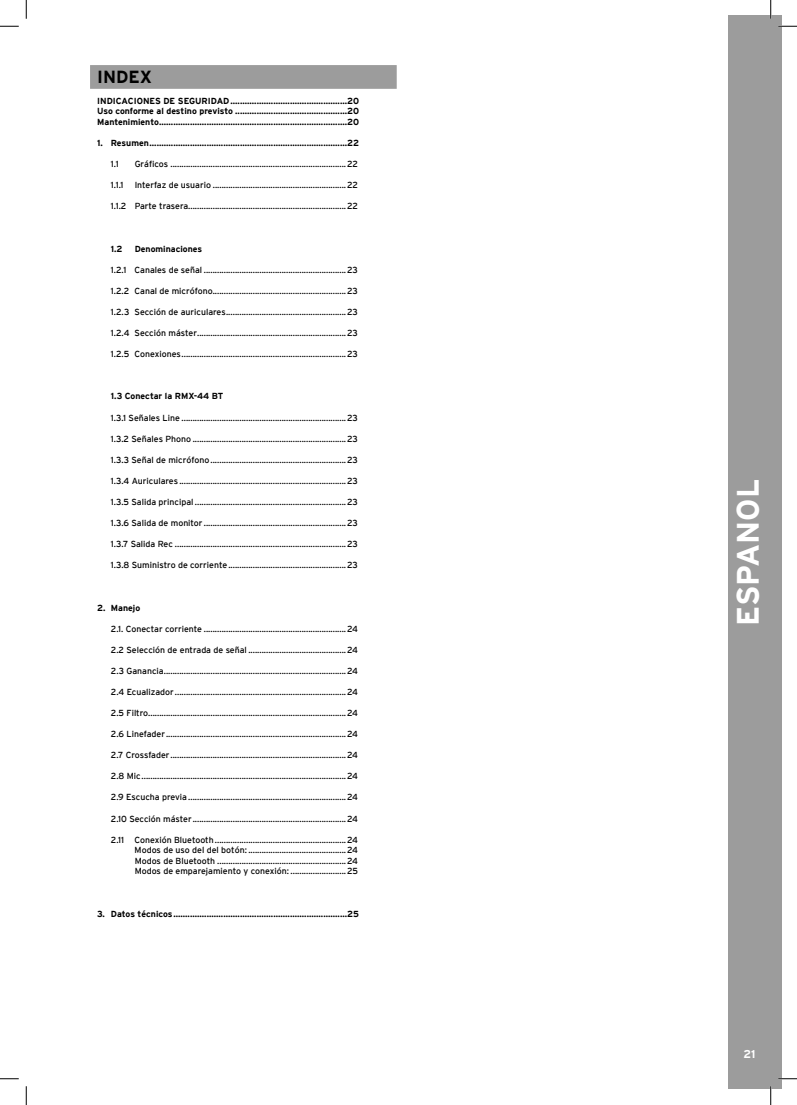
<style>
.page{position:relative;width:797px;height:1105px;background:#fff}
.page>*{position:absolute;margin:0;border:0;box-sizing:border-box;transform-origin:0 0}
.t1{font:700 31px "Interstate";color:#fff}
.t2{font:700 17.5px "Interstate";color:#000}
.t3{font:700 11.25px "Interstate";color:#fff}
.t4{font:8.75px/10.5px "Interstate";color:#000;text-align:justify}
.t5{font:700 8.75px/10.5px "Interstate";color:#000;text-align:justify}
</style>
<div class="page">
<div style="left:728px;top:16px;width:53px;height:1073px;background:#9c9c9c"></div>
<div style="left:90px;top:65px;width:307px;height:24px;background:#9c9c9c"></div>
<svg style="left:0;top:25px;width:19px;height:2px"></svg>
<svg style="left:778px;top:25px;width:19px;height:2px"></svg>
<svg style="left:0;top:1078px;width:19px;height:1px"></svg>
<svg style="left:778px;top:1078px;width:19px;height:1px"></svg>
<svg style="left:25px;top:0;width:2px;height:19px"></svg>
<svg style="left:25px;top:1086px;width:2px;height:19px"></svg>
<svg style="left:770px;top:0;width:1px;height:19px"></svg>
<svg style="left:770px;top:1086px;width:1px;height:19px"></svg>
<h2 class="t2" style="left:97px;top:67px;width:57px">INDEX</h2>
<p class="t5" style="left:97px;top:96px;width:263px">INDICACIONES DE SEGURIDAD.................................................20<br>Uso conforme al destino previsto ...............................................20<br>Mantenimiento...............................................................................20</p>
<p class="t5" style="left:97px;top:138px;width:263px">1. Resumen...................................................................................22</p>
<p class="t4" style="left:111px;top:159px;width:9px">1.1</p>
<p class="t4" style="left:135px;top:159px;width:225px">Gráficos ...............................................................................22</p>
<p class="t4" style="left:111px;top:180px;width:14px">1.1.1</p>
<p class="t4" style="left:135px;top:180px;width:225px">Interfaz de usuario ............................................................22</p>
<p class="t4" style="left:111px;top:201px;width:249px">1.1.2 Parte trasera.......................................................................22</p>
<p class="t5" style="left:111px;top:243px;width:13px">1.2</p>
<p class="t5" style="left:135px;top:243px;width:69px">Denominaciones</p>
<p class="t4" style="left:111px;top:264px;width:248px">1.2.1 Canales de señal ................................................................23</p>
<p class="t4" style="left:111px;top:285px;width:248px">1.2.2 Canal de micrófono............................................................23</p>
<p class="t4" style="left:111px;top:307px;width:248px">1.2.3 Sección de auriculares......................................................23</p>
<p class="t4" style="left:111px;top:328px;width:248px">1.2.4 Sección máster...................................................................23</p>
<p class="t4" style="left:111px;top:349px;width:248px">1.2.5 Conexiones..........................................................................23</p>
<p class="t5" style="left:111px;top:391px;width:114px">1.3 Conectar la RMX-44 BT</p>
<p class="t4" style="left:111px;top:412px;width:248px">1.3.1 Señales Line ..........................................................................23</p>
<p class="t4" style="left:111px;top:433px;width:248px">1.3.2 Señales Phono .....................................................................23</p>
<p class="t4" style="left:111px;top:454px;width:248px">1.3.3 Señal de micrófono.............................................................23</p>
<p class="t4" style="left:111px;top:475px;width:248px">1.3.4 Auriculares ...........................................................................23</p>
<p class="t4" style="left:111px;top:497px;width:248px">1.3.5 Salida principal ....................................................................23</p>
<p class="t4" style="left:111px;top:518px;width:248px">1.3.6 Salida de monitor ................................................................23</p>
<p class="t4" style="left:111px;top:539px;width:248px">1.3.7 Salida Rec .............................................................................23</p>
<p class="t4" style="left:111px;top:560px;width:248px">1.3.8 Suministro de corriente.....................................................23</p>
<p class="t5" style="left:97px;top:602px;width:45px">2. Manejo</p>
<p class="t4" style="left:111px;top:623px;width:249px">2.1. Conectar corriente ................................................................24</p>
<p class="t4" style="left:111px;top:644px;width:249px">2.2 Selección de entrada de señal ............................................24</p>
<p class="t4" style="left:111px;top:665px;width:249px">2.3 Ganancia..................................................................................24</p>
<p class="t4" style="left:111px;top:686px;width:249px">2.4 Ecualizador .............................................................................24</p>
<p class="t4" style="left:111px;top:708px;width:249px">2.5 Filtro.........................................................................................24</p>
<p class="t4" style="left:111px;top:729px;width:249px">2.6 Linefader .................................................................................24</p>
<p class="t4" style="left:111px;top:750px;width:249px">2.7 Crossfader ...............................................................................24</p>
<p class="t4" style="left:111px;top:771px;width:249px">2.8 Mic............................................................................................24</p>
<p class="t4" style="left:111px;top:792px;width:249px">2.9 Escucha previa .......................................................................24</p>
<p class="t4" style="left:111px;top:813px;width:249px">2.10 Sección máster.....................................................................24</p>
<p class="t4" style="left:135px;top:834px;width:225px;text-indent:-24px">2.11 Conexión Bluetooth...........................................................24<br>Modos de uso del del botón: ............................................24<br>Modos de Bluetooth ..........................................................24<br>Modos de emparejamiento y conexión: .........................25</p>
<p class="t5" style="left:97px;top:908px;width:263px">3. Datos técnicos.........................................................................25</p>
<h1 class="t1" style="left:730px;top:626px;width:148px;rotate:-90deg">ESPANOL</h1>
<p class="t3" style="left:743px;top:1047px;width:13px">21</p>
</div>
